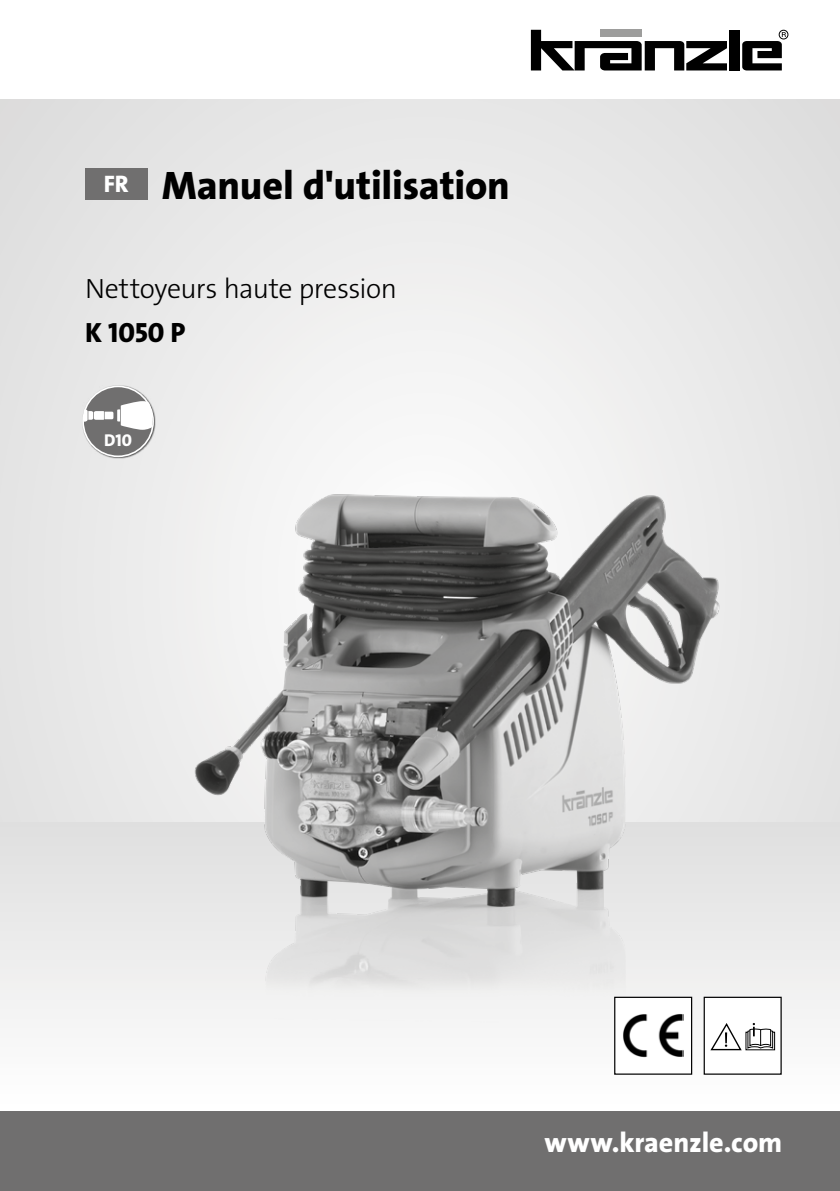
<style>
.page{position:relative;width:840px;height:1191px;background:#fff}
.page>*{position:absolute;margin:0;border:0;box-sizing:border-box;transform-origin:0 0}
.t1{font:40px "The Sans LP8 Ex Bld";letter-spacing:-.005em;color:#000}
.t2{font:28px "The Sans LP3 Lig";letter-spacing:-.015em;color:#000}
.t3{font:28px "The Sans LP8 Ex Bld";letter-spacing:-.005em;color:#fff}
.t4{font:28px "The Sans LP8 Ex Bld";color:#000}
.t5{font:17.2px "The Sans LP8 Ex Bld";color:#fff}
</style>
<div class="page">
<div style="left:0;top:99px;width:839px;height:1092px;background:#e9e9e9"></div>
<div style="left:0;top:1009px;width:839px;height:102px;background:#fbfbfb"></div>
<div style="left:0;top:1111px;width:839px;height:80px;background:#706f6f"></div>
<div style="left:85px;top:168px;width:62px;height:31px;background:#706f6f"></div>
<svg style="left:530px;top:30px;width:196px;height:40px"></svg>
<div style="left:728px;top:30px;width:10px;height:40px;background:#000"></div>
<div style="left:778px;top:30px;width:9px;height:9px;border:1px solid #000;border-radius:50%"></div>
<svg style="left:742px;top:32px;width:43px;height:38px"></svg>
<div style="left:82px;top:385px;width:73px;height:73px;background:#000;opacity:.65"></div>
<div style="left:83px;top:386px;width:70px;height:70px;background:#706f6f;border-radius:50%"></div>
<div style="left:82px;top:385px;width:72px;height:72px;border:2px solid #fff;border-radius:50%"></div>
<svg style="left:84px;top:401px;width:69px;height:29px"></svg>
<img style="left:183px;top:479px;width:623px;height:544px">
<div style="left:614px;top:997px;width:77px;height:77px;background:#fff"></div>
<div style="left:613px;top:996px;width:78px;height:78px;border:1px solid #000"></div>
<img style="left:623px;top:1014px;width:60px;height:43px">
<div style="left:703px;top:997px;width:77px;height:77px;background:#fff"></div>
<div style="left:703px;top:996px;width:78px;height:78px;border:1px solid #000"></div>
<div style="left:745px;top:1031px;width:29px;height:19px;border:1px solid #000"></div>
<svg style="left:710px;top:1023px;width:62px;height:28px"></svg>
<h1 class="t1" style="left:104px;top:160px;width:407px"><sup>FR</sup> Manuel d'utilisation</h1>
<p class="t2" style="left:85px;top:271px;width:313px">Nettoyeurs haute pression</p>
<p class="t4" style="left:85px;top:314px;width:102px">K 1050 P</p>
<p class="t5" style="left:104px;top:429px;width:29px">D10</p>
<p class="t3" style="left:544px;top:1124px;width:239px">www.kraenzle.com</p>
</div>
